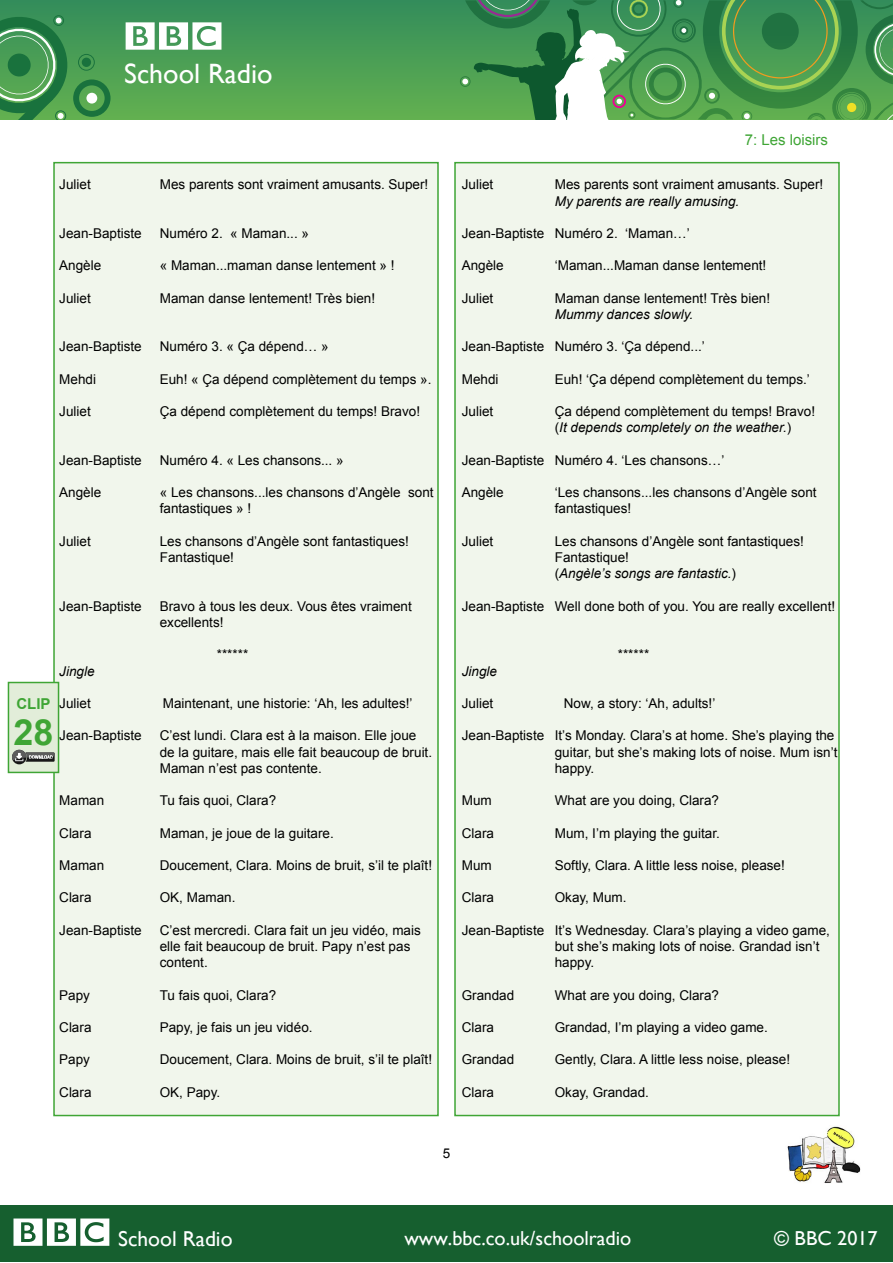
<style>
.page{position:relative;width:893px;height:1263px;background:#fff}
.page>*{position:absolute;margin:0;border:0;box-sizing:border-box;transform-origin:0 0}
.t1{font:700 36px "Arial";color:#3fa535}
.t2{font:27.9px "Gill Sans";color:#fff}
.t3{font:21.6px "Gill Sans";color:#fff}
.t4{font:20.1px "Gill Sans";color:#fff}
.t5{font:15px "Arial";color:#3fa535}
.t6{font:700 15px "Arial";color:#3fa535}
.t7{font:13.5px/16.2px "Arial";color:#000}
.t8{font:italic 13.5px "Arial";color:#000}
.s1{font-style:italic}
</style>
<div class="page">
<div style="left:0;top:1205px;width:893px;height:57px;background:#165f2f"></div>
<svg style="left:14px;top:1218px;width:95px;height:28px"></svg>
<div style="left:0;top:0;width:893px;height:119px;background:linear-gradient(to bottom,#338c5b,#63b050)"></div>
<svg style="left:460px;top:0;width:433px;height:120px;background:#519a5b"></svg>
<svg style="left:0;top:12px;width:111px;height:107px;background:#479857"></svg>
<svg style="left:126px;top:22px;width:95px;height:28px"></svg>
<img style="left:787px;top:1126px;width:74px;height:57px">
<div style="left:54px;top:163px;width:384px;height:952px;background:#f1f6ec"></div>
<div style="left:53px;top:162px;width:386px;height:954px;border:2px solid #3fa535"></div>
<div style="left:455px;top:163px;width:384px;height:952px;background:#f1f6ec"></div>
<div style="left:454px;top:162px;width:386px;height:954px;border:2px solid #3fa535"></div>
<div style="left:8px;top:682px;width:51px;height:90px;background:#e2edd9"></div>
<div style="left:8px;top:682px;width:51px;height:91px;border:2px solid #3fa535"></div>
<div style="left:12px;top:750px;width:15px;height:14px;background:#171717;border-radius:50%"></div>
<svg style="left:12px;top:750px;width:43px;height:12px"></svg>
<h2 class="t2" style="left:124px;top:57px;width:150px">School Radio</h2>
<p class="t7" style="left:59px;top:177px;width:33px">Juliet</p>
<p class="t7" style="left:160px;top:177px;width:270px">Mes parents sont vraiment amusants. Super!</p>
<p class="t7" style="left:59px;top:225px;width:84px">Jean-Baptiste</p>
<p class="t7" style="left:160px;top:225px;width:151px">Numéro 2. « Maman... »</p>
<p class="t7" style="left:59px;top:258px;width:44px">Angèle</p>
<p class="t7" style="left:160px;top:258px;width:236px">« Maman...maman danse lentement » !</p>
<p class="t7" style="left:59px;top:290px;width:33px">Juliet</p>
<p class="t7" style="left:160px;top:290px;width:217px">Maman danse lentement! Très bien!</p>
<p class="t7" style="left:59px;top:339px;width:84px">Jean-Baptiste</p>
<p class="t7" style="left:160px;top:339px;width:170px">Numéro 3. « Ça dépend… »</p>
<p class="t7" style="left:59px;top:371px;width:38px">Mehdi</p>
<p class="t7" style="left:160px;top:371px;width:273px">Euh! « Ça dépend complètement du temps ».</p>
<p class="t7" style="left:59px;top:404px;width:33px">Juliet</p>
<p class="t7" style="left:160px;top:404px;width:262px">Ça dépend complètement du temps! Bravo!</p>
<p class="t7" style="left:59px;top:452px;width:84px">Jean-Baptiste</p>
<p class="t7" style="left:160px;top:452px;width:185px">Numéro 4. « Les chansons... »</p>
<p class="t7" style="left:59px;top:485px;width:44px">Angèle</p>
<p class="t7" style="left:160px;top:485px;width:275px">« Les chansons...les chansons d’Angèle sont fantastiques » !</p>
<p class="t7" style="left:59px;top:533px;width:33px">Juliet</p>
<p class="t7" style="left:160px;top:533px;width:251px">Les chansons d’Angèle sont fantastiques!<br>Fantastique!</p>
<p class="t7" style="left:59px;top:598px;width:84px">Jean-Baptiste</p>
<p class="t7" style="left:160px;top:598px;width:254px">Bravo à tous les deux. Vous êtes vraiment excellents!</p>
<p class="t7" style="left:217px;top:647px;width:33px">******</p>
<p class="t8" style="left:59px;top:662px;width:37px">Jingle</p>
<p class="t7" style="left:59px;top:695px;width:33px">Juliet</p>
<p class="t7" style="left:163px;top:695px;width:251px">Maintenant, une historie: ‘Ah, les adultes!’</p>
<p class="t7" style="left:59px;top:728px;width:84px">Jean-Baptiste</p>
<p class="t7" style="left:160px;top:728px;width:274px">C’est lundi. Clara est à la maison. Elle joue de la guitare, mais elle fait beaucoup de bruit.<br>Maman n’est pas contente.</p>
<p class="t7" style="left:59px;top:792px;width:47px">Maman</p>
<p class="t7" style="left:160px;top:792px;width:118px">Tu fais quoi, Clara?</p>
<p class="t7" style="left:59px;top:825px;width:34px">Clara</p>
<p class="t7" style="left:160px;top:825px;width:176px">Maman, je joue de la guitare.</p>
<p class="t7" style="left:59px;top:857px;width:47px">Maman</p>
<p class="t7" style="left:160px;top:857px;width:274px">Doucement, Clara. Moins de bruit, s’il te plaît!</p>
<p class="t7" style="left:59px;top:890px;width:34px">Clara</p>
<p class="t7" style="left:160px;top:890px;width:77px">OK, Maman.</p>
<p class="t7" style="left:59px;top:922px;width:84px">Jean-Baptiste</p>
<p class="t7" style="left:160px;top:922px;width:263px">C’est mercredi. Clara fait un jeu vidéo, mais elle fait beaucoup de bruit. Papy n’est pas content.</p>
<p class="t7" style="left:59px;top:987px;width:32px">Papy</p>
<p class="t7" style="left:160px;top:987px;width:118px">Tu fais quoi, Clara?</p>
<p class="t7" style="left:59px;top:1019px;width:34px">Clara</p>
<p class="t7" style="left:160px;top:1019px;width:154px">Papy, je fais un jeu vidéo.</p>
<p class="t7" style="left:59px;top:1052px;width:32px">Papy</p>
<p class="t7" style="left:160px;top:1052px;width:274px">Doucement, Clara. Moins de bruit, s’il te plaît!</p>
<p class="t7" style="left:59px;top:1084px;width:34px">Clara</p>
<p class="t7" style="left:160px;top:1084px;width:62px">OK, Papy.</p>
<p class="t6" style="left:16px;top:694px;width:36px">CLIP</p>
<h1 class="t1" style="left:13px;top:709px;width:42px">28</h1>
<p class="t5" style="left:745px;top:130px;width:85px">7: Les loisirs</p>
<p class="t7" style="left:462px;top:177px;width:33px">Juliet</p>
<p class="t7" style="left:555px;top:177px;width:270px">Mes parents sont vraiment amusants. Super!</p>
<p class="t8" style="left:555px;top:192px;width:186px">My parents are really amusing.</p>
<p class="t7" style="left:462px;top:225px;width:230px">Jean-Baptiste Numéro 2. ‘Maman…’</p>
<p class="t7" style="left:462px;top:258px;width:44px">Angèle</p>
<p class="t7" style="left:555px;top:258px;width:213px">‘Maman...Maman danse lentement!</p>
<p class="t7" style="left:462px;top:290px;width:33px">Juliet</p>
<p class="t7" style="left:555px;top:290px;width:217px">Maman danse lentement! Très bien!</p>
<p class="t8" style="left:555px;top:306px;width:140px">Mummy dances slowly.</p>
<p class="t7" style="left:462px;top:339px;width:245px">Jean-Baptiste Numéro 3. ‘Ça dépend...’</p>
<p class="t7" style="left:462px;top:371px;width:38px">Mehdi</p>
<p class="t7" style="left:555px;top:371px;width:257px">Euh! ‘Ça dépend complètement du temps.’</p>
<p class="t7" style="left:462px;top:404px;width:33px">Juliet</p>
<p class="t7" style="left:555px;top:404px;width:262px">Ça dépend complètement du temps! Bravo! (<span class="s1">It depends completely on the weather.</span>)</p>
<p class="t7" style="left:462px;top:452px;width:264px">Jean-Baptiste Numéro 4. ‘Les chansons…’</p>
<p class="t7" style="left:462px;top:485px;width:44px">Angèle</p>
<p class="t7" style="left:555px;top:485px;width:263px">‘Les chansons...les chansons d’Angèle sont fantastiques!</p>
<p class="t7" style="left:462px;top:533px;width:33px">Juliet</p>
<p class="t7" style="left:555px;top:533px;width:251px">Les chansons d’Angèle sont fantastiques!<br>Fantastique!<br>(<span class="s1">Angèle’s songs are fantastic.</span>)</p>
<p class="t7" style="left:462px;top:598px;width:375px">Jean-Baptiste Well done both of you. You are really excellent!</p>
<p class="t7" style="left:618px;top:647px;width:33px">******</p>
<p class="t8" style="left:462px;top:662px;width:37px">Jingle</p>
<p class="t7" style="left:462px;top:695px;width:33px">Juliet</p>
<p class="t7" style="left:564px;top:695px;width:153px">Now, a story: ‘Ah, adults!’</p>
<p class="t7" style="left:555px;top:728px;width:284px;text-indent:-93px">Jean-Baptiste It’s Monday. Clara’s at home. She’s playing the guitar, but she’s making lots of noise. Mum isn’t happy.</p>
<p class="t7" style="left:462px;top:792px;width:31px">Mum</p>
<p class="t7" style="left:555px;top:792px;width:166px">What are you doing, Clara?</p>
<p class="t7" style="left:462px;top:825px;width:34px">Clara</p>
<p class="t7" style="left:555px;top:825px;width:167px">Mum, I’m playing the guitar.</p>
<p class="t7" style="left:462px;top:857px;width:31px">Mum</p>
<p class="t7" style="left:555px;top:857px;width:232px">Softly, Clara. A little less noise, please!</p>
<p class="t7" style="left:462px;top:890px;width:34px">Clara</p>
<p class="t7" style="left:555px;top:890px;width:73px">Okay, Mum.</p>
<p class="t7" style="left:555px;top:922px;width:277px;text-indent:-93px">Jean-Baptiste It’s Wednesday. Clara’s playing a video game, but she’s making lots of noise. Grandad isn’t happy.</p>
<p class="t7" style="left:462px;top:987px;width:54px">Grandad</p>
<p class="t7" style="left:555px;top:987px;width:166px">What are you doing, Clara?</p>
<p class="t7" style="left:462px;top:1019px;width:34px">Clara</p>
<p class="t7" style="left:555px;top:1019px;width:215px">Grandad, I’m playing a video game.</p>
<p class="t7" style="left:462px;top:1052px;width:54px">Grandad</p>
<p class="t7" style="left:555px;top:1052px;width:237px">Gently, Clara. A little less noise, please!</p>
<p class="t7" style="left:462px;top:1084px;width:34px">Clara</p>
<p class="t7" style="left:555px;top:1084px;width:96px">Okay, Grandad.</p>
<p class="t7" style="left:443px;top:1145px;width:9px">5</p>
<h3 class="t3" style="left:118px;top:1226px;width:116px">School Radio</h3>
<h3 class="t4" style="left:404px;top:1226px;width:229px">www.bbc.co.uk/schoolradio</h3>
<h3 class="t4" style="left:774px;top:1226px;width:105px">© BBC 2017</h3>
</div>
